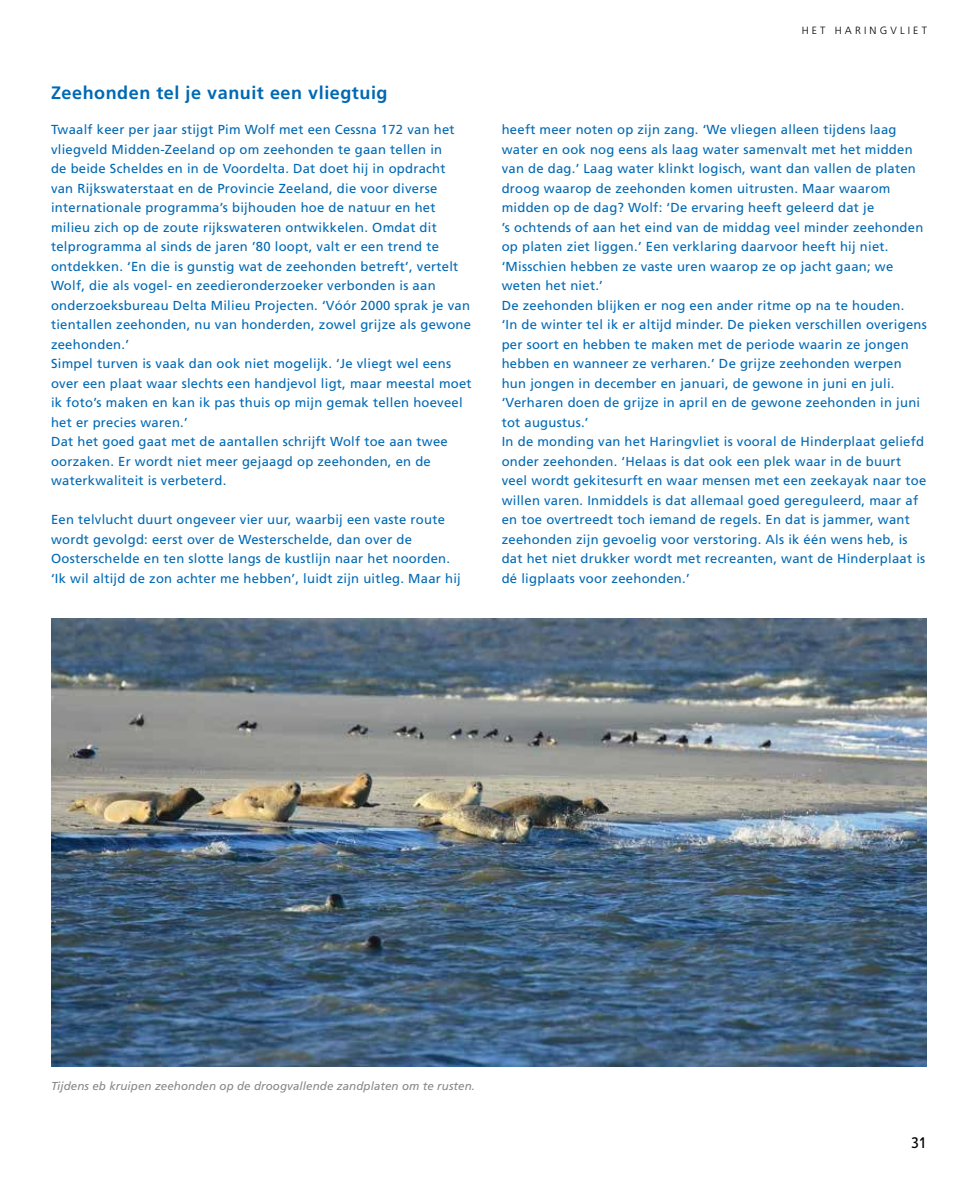
<style>
.page{position:relative;width:978px;height:1191px;background:#fff}
.page>*{position:absolute;margin:0;border:0;box-sizing:border-box;transform-origin:0 0}
.t1{font:700 18px "Frutiger";letter-spacing:.03em;color:#0069b4}
.t2{font:15.75px "DTL Caspari T";color:#000}
.t3{font:13.05px/19.5px "Frutiger";letter-spacing:.02em;color:#0069b4}
.t4{font:italic 11.55px "Frutiger";letter-spacing:.01em;color:#878787}
.t5{font:300 10.5px "Frutiger";letter-spacing:.3em;color:#000}
</style>
<div class="page">
<img style="left:51px;top:619px;width:876px;height:447px">
<h1 class="t1" style="left:51px;top:82px;width:338px">Zeehonden tel je vanuit een vliegtuig</h1>
<p class="t3" style="left:51px;top:120px;width:422px">Twaalf keer per jaar stijgt Pim Wolf met een Cessna 172 van het vliegveld Midden-Zeeland op om zeehonden te gaan tellen in<br>de beide Scheldes en in de Voordelta. Dat doet hij in opdracht<br>van Rijkswaterstaat en de Provincie Zeeland, die voor diverse internationale programma’s bijhouden hoe de natuur en het milieu zich op de zoute rijkswateren ontwikkelen. Omdat dit telprogramma al sinds de jaren ’80 loopt, valt er een trend te ontdekken. ‘En die is gunstig wat de zeehonden betreft’, vertelt Wolf, die als vogel- en zeedieronderzoeker verbonden is aan onderzoeksbureau Delta Milieu Projecten. ‘Vóór 2000 sprak je van tientallen zeehonden, nu van honderden, zowel grijze als gewone zeehonden.’<br>Simpel turven is vaak dan ook niet mogelijk. ‘Je vliegt wel eens over een plaat waar slechts een handjevol ligt, maar meestal moet ik foto’s maken en kan ik pas thuis op mijn gemak tellen hoeveel het er precies waren.’<br>Dat het goed gaat met de aantallen schrijft Wolf toe aan twee oorzaken. Er wordt niet meer gejaagd op zeehonden, en de waterkwaliteit is verbeterd.</p>
<p class="t3" style="left:51px;top:510px;width:411px">Een telvlucht duurt ongeveer vier uur, waarbij een vaste route wordt gevolgd: eerst over de Westerschelde, dan over de Oosterschelde en ten slotte langs de kustlijn naar het noorden. ‘Ik wil altijd de zon achter me hebben’, luidt zijn uitleg. Maar hij</p>
<p class="t5" style="left:802px;top:24px;width:127px">HET HARINGVLIET</p>
<p class="t3" style="left:502px;top:120px;width:427px">heeft meer noten op zijn zang. ‘We vliegen alleen tijdens laag water en ook nog eens als laag water samenvalt met het midden van de dag.’ Laag water klinkt logisch, want dan vallen de platen droog waarop de zeehonden komen uitrusten. Maar waarom midden op de dag? Wolf: ‘De ervaring heeft geleerd dat je<br>’s ochtends of aan het eind van de middag veel minder zeehonden op platen ziet liggen.’ Een verklaring daarvoor heeft hij niet. ‘Misschien hebben ze vaste uren waarop ze op jacht gaan; we weten het niet.’<br>De zeehonden blijken er nog een ander ritme op na te houden.<br>‘In de winter tel ik er altijd minder. De pieken verschillen overigens per soort en hebben te maken met de periode waarin ze jongen hebben en wanneer ze verharen.’ De grijze zeehonden werpen hun jongen in december en januari, de gewone in juni en juli. ‘Verharen doen de grijze in april en de gewone zeehonden in juni tot augustus.’<br>In de monding van het Haringvliet is vooral de Hinderplaat geliefd onder zeehonden. ‘Helaas is dat ook een plek waar in de buurt veel wordt gekitesurft en waar mensen met een zeekayak naar toe willen varen. Inmiddels is dat allemaal goed gereguleerd, maar af en toe overtreedt toch iemand de regels. En dat is jammer, want zeehonden zijn gevoelig voor verstoring. Als ik één wens heb, is dat het niet drukker wordt met recreanten, want de Hinderplaat is dé ligplaats voor zeehonden.’</p>
<p class="t4" style="left:51px;top:1079px;width:426px">Tijdens eb kruipen zeehonden op de droogvallende zandplaten om te rusten.</p>
<p class="t2" style="left:911px;top:1132px;width:17px">31</p>
</div>
